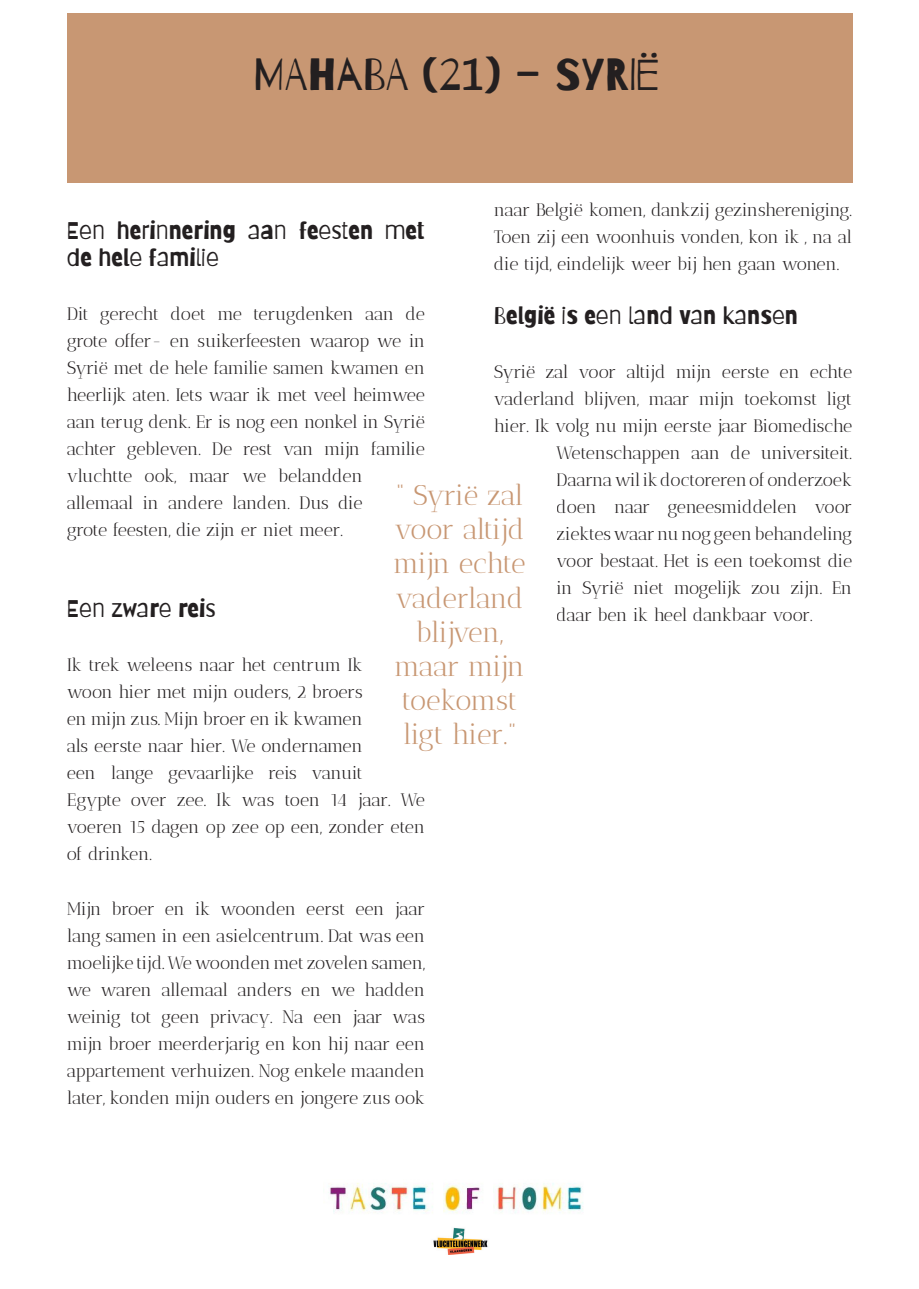
<style>
.page{position:relative;width:919px;height:1289px;background:#fff}
.page>*{position:absolute;margin:0;border:0;box-sizing:border-box;transform-origin:0 0}
.t1{font:45px "Barrio";color:#231f20}
.t2{font:28.5px/34.2px "Antic Didone";letter-spacing:-.04em;color:#c89773;text-align:center}
.t3{font:24px/27px "Barriecito";color:#231f20}
.t4{font:18px/27px "Antic Didone";letter-spacing:-.04em;color:#231f20;text-align:justify}
.t5{font:18px "Antic Didone";letter-spacing:-.02em;color:#231f20}
</style>
<div class="page">
<div style="left:67px;top:14px;width:785px;height:168px;background:#c89773"></div>
<img style="left:328px;top:1183px;width:255px;height:30px">
<img style="left:433px;top:1227px;width:55px;height:27px">
<p class="t1" style="left:253px;top:51px;width:409px">MAHABA (21) – SYRIë</p>
<p class="t4" style="left:494px;top:196px;width:360px">naar België komen, dankzij gezinshereniging.<br>Toen zij een woonhuis vonden, kon ik , na al die tijd, eindelijk weer bij hen gaan wonen.</p>
<p class="t3" style="left:494px;top:302px;width:305px">België is een land van kansen</p>
<p class="t4" style="left:494px;top:358px;width:359px">Syrië zal voor altijd mijn eerste en echte</p>
<p class="t4" style="left:494px;top:385px;width:360px">vaderland blijven, maar mijn toekomst ligt</p>
<p class="t4" style="left:494px;top:412px;width:359px">hier. Ik volg nu mijn eerste jaar Biomedische</p>
<p class="t4" style="left:556px;top:439px;width:297px">Wetenschappen aan de universiteit.</p>
<p class="t4" style="left:556px;top:466px;width:297px">Daarna wil ik doctoreren of onderzoek</p>
<p class="t5" style="left:556px;top:496px;width:297px">doen naar geneesmiddelen voor</p>
<p class="t4" style="left:556px;top:520px;width:297px">ziektes waar nu nog geen behandeling</p>
<p class="t5" style="left:556px;top:550px;width:297px">voor bestaat. Het is een toekomst die</p>
<p class="t4" style="left:556px;top:574px;width:297px">in Syrië niet mogelijk zou zijn. En</p>
<p class="t4" style="left:556px;top:601px;width:258px">daar ben ik heel dankbaar voor.</p>
<p class="t3" style="left:67px;top:217px;width:360px">Een herinnering aan feesten met de hele familie</p>
<p class="t4" style="left:67px;top:300px;width:360px;text-align:left">Dit gerecht doet me terugdenken aan de grote offer- en suikerfeesten waarop we in Syrië met de hele familie samen kwamen en heerlijk aten. Iets waar ik met veel heimwee aan terug denk. Er is nog een nonkel in Syrië achter gebleven. De rest van mijn familie vluchtte ook, maar we belandden allemaal in andere landen. Dus die<br>grote feesten, die zijn er niet meer.</p>
<p class="t2" style="left:393px;top:478px;width:134px">“ Syrië zal voor altijd mijn echte vaderland blijven, maar mijn toekomst ligt hier.”</p>
<p class="t3" style="left:67px;top:595px;width:150px">Een zware reis</p>
<p class="t4" style="left:67px;top:651px;width:360px;text-align:left">Ik trek weleens naar het centrum Ik<br>woon hier met mijn ouders, 2 broers<br>en mijn zus. Mijn broer en ik kwamen<br>als eerste naar hier. We ondernamen<br>een lange gevaarlijke reis vanuit<br>Egypte over zee. Ik was toen 14 jaar. We voeren 15 dagen op zee op een, zonder eten of drinken.</p>
<p class="t4" style="left:67px;top:894px;width:360px">Mijn broer en ik woonden eerst een jaar lang samen in een asielcentrum. Dat was een moelijke tijd. We woonden met zovelen samen, we waren allemaal anders en we hadden weinig tot geen privacy. Na een jaar was mijn broer meerderjarig en kon hij naar een appartement verhuizen. Nog enkele maanden later, konden mijn ouders en jongere zus ook</p>
</div>
